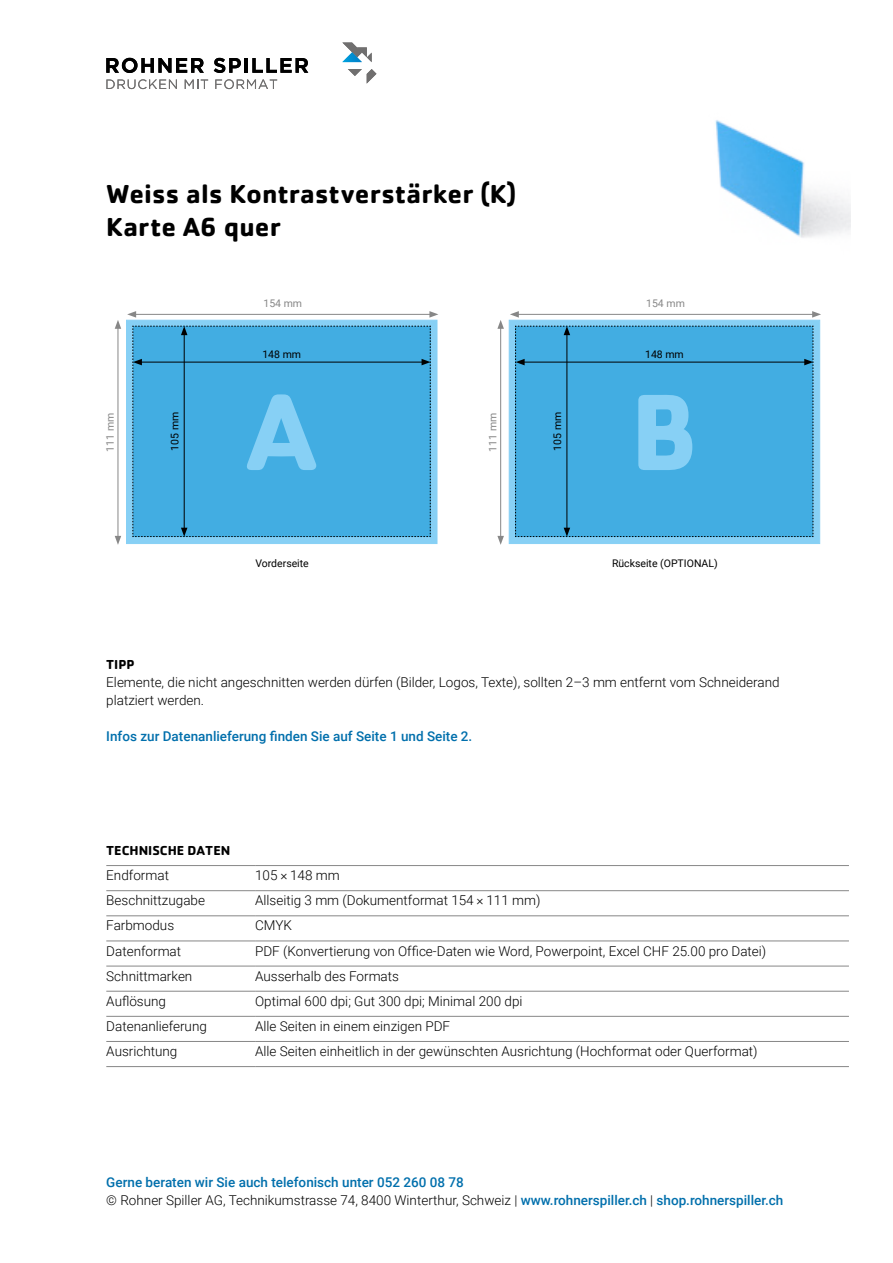
<style>
.page{position:relative;width:893px;height:1263px;background:#fff}
.page>*{position:absolute;margin:0;border:0;box-sizing:border-box;transform-origin:0 0}
.Untertitel{font:700 112.5px "Cachet Std";color:#87d0f5}
.Seitentitel{font:700 27px "Cachet Std";letter-spacing:.005em;color:#000}
.Grundschrift{font:300 13.5px/18px "Roboto";color:#000}
.Grundschrift-2{font:500 13.5px "Roboto";color:#006fac}
.Untertitel-2{font:700 13.5px "Cachet Std";color:#000}
.Grundschrift-3{font:700 13.5px "Cachet Std";color:#000}
.Beschriftung{font:10.5px "Roboto";color:#000}
.Beschriftung-2{font:10.5px "Roboto";color:#878787}
.s1{font-weight:500;color:#006fac}
</style>
<div class="page">
<svg style="left:348px;top:69px;width:28px;height:15px"></svg>
<svg style="left:106px;top:58px;width:98px;height:15px"></svg>
<svg style="left:214px;top:58px;width:27px;height:15px"></svg>
<hr style="left:244px;top:58px;width:4px;height:15px;background:#000">
<svg style="left:252px;top:58px;width:56px;height:15px"></svg>
<svg style="left:106px;top:79px;width:71px;height:10px"></svg>
<svg style="left:185px;top:79px;width:23px;height:10px"></svg>
<svg style="left:215px;top:79px;width:62px;height:10px"></svg>
<svg style="left:342px;top:43px;width:30px;height:19px"></svg>
<img style="left:715px;top:120px;width:135px;height:118px">
<hr style="left:516px;top:314px;width:299px;height:1px;background:#878787">
<svg style="left:510px;top:311px;width:9px;height:7px"></svg>
<svg style="left:812px;top:311px;width:9px;height:7px"></svg>
<hr style="left:500px;top:326px;width:1px;height:212px;background:#878787">
<svg style="left:497px;top:536px;width:7px;height:9px"></svg>
<svg style="left:497px;top:320px;width:7px;height:9px"></svg>
<div style="left:509px;top:320px;width:311px;height:224px;background:#87d0f5"></div>
<div style="left:515px;top:326px;width:299px;height:211px;background:#42ade2"></div>
<hr style="left:134px;top:314px;width:298px;height:1px;background:#878787">
<svg style="left:127px;top:311px;width:9px;height:7px"></svg>
<svg style="left:429px;top:311px;width:9px;height:7px"></svg>
<hr style="left:118px;top:326px;width:1px;height:212px;background:#878787">
<svg style="left:115px;top:536px;width:6px;height:9px"></svg>
<svg style="left:115px;top:320px;width:6px;height:9px"></svg>
<div style="left:126px;top:320px;width:311px;height:224px;background:#87d0f5"></div>
<div style="left:133px;top:326px;width:298px;height:211px;background:#42ade2"></div>
<hr style="left:106px;top:865px;width:149px;height:1px;background:#878787">
<hr style="left:255px;top:865px;width:594px;height:1px;background:#878787">
<hr style="left:106px;top:890px;width:149px;height:1px;background:#878787">
<hr style="left:255px;top:890px;width:594px;height:1px;background:#878787">
<hr style="left:106px;top:915px;width:149px;height:1px;background:#878787">
<hr style="left:255px;top:915px;width:594px;height:1px;background:#878787">
<hr style="left:106px;top:940px;width:149px;height:1px;background:#878787">
<hr style="left:255px;top:940px;width:594px;height:1px;background:#878787">
<hr style="left:106px;top:966px;width:149px;height:1px;background:#878787">
<hr style="left:255px;top:966px;width:594px;height:1px;background:#878787">
<hr style="left:106px;top:991px;width:149px;height:1px;background:#878787">
<hr style="left:255px;top:991px;width:594px;height:1px;background:#878787">
<hr style="left:106px;top:1016px;width:149px;height:1px;background:#878787">
<hr style="left:255px;top:1016px;width:594px;height:1px;background:#878787">
<hr style="left:106px;top:1041px;width:149px;height:1px;background:#878787">
<hr style="left:255px;top:1041px;width:594px;height:1px;background:#878787">
<hr style="left:106px;top:1066px;width:149px;height:1px;background:#878787">
<hr style="left:255px;top:1066px;width:594px;height:1px;background:#878787">
<p class="Seitentitel" style="left:106px;top:177px;width:412px">Weiss als Kontrastverstärker (K)</p>
<p class="Seitentitel" style="left:106px;top:209px;width:176px">Karte A6 quer</p>
<p class="Beschriftung-2" style="left:263px;top:296px;width:40px">154 mm</p>
<p class="Beschriftung-2" style="left:103px;top:452px;width:40px;rotate:-90deg">111 mm</p>
<p class="Beschriftung" style="left:167px;top:451px;width:40px;rotate:-90deg">105 mm</p>
<p class="Beschriftung" style="left:262px;top:347px;width:40px">148 mm</p>
<p class="Untertitel" style="left:245px;top:359px;width:74px">A</p>
<p class="Beschriftung-2" style="left:485px;top:452px;width:40px;rotate:-90deg">111 mm</p>
<p class="Beschriftung" style="left:550px;top:451px;width:40px;rotate:-90deg">105 mm</p>
<p class="Beschriftung-2" style="left:646px;top:296px;width:40px">154 mm</p>
<p class="Beschriftung" style="left:645px;top:347px;width:40px">148 mm</p>
<p class="Untertitel" style="left:629px;top:359px;width:71px">B</p>
<p class="Beschriftung" style="left:255px;top:556px;width:55px">Vorderseite</p>
<p class="Beschriftung" style="left:612px;top:556px;width:107px">Rückseite (OPTIONAL)</p>
<p class="Grundschrift-3" style="left:106px;top:656px;width:30px">TIPP</p>
<p class="Grundschrift" style="left:106px;top:673px;width:675px">Elemente, die nicht angeschnitten werden dürfen (Bilder, Logos, Texte), sollten 2–3 mm entfernt vom Schneiderand platziert werden.</p>
<p class="Grundschrift-2" style="left:106px;top:727px;width:368px">Infos zur Datenanlieferung finden Sie auf Seite 1 und Seite 2.</p>
<p class="Untertitel-2" style="left:106px;top:841px;width:126px">TECHNISCHE DATEN</p>
<p class="Grundschrift" style="left:106px;top:866px;width:64px">Endformat</p>
<p class="Grundschrift" style="left:255px;top:866px;width:86px">105 × 148 mm</p>
<p class="Grundschrift" style="left:106px;top:891px;width:100px">Beschnittzugabe</p>
<p class="Grundschrift" style="left:255px;top:891px;width:287px">Allseitig 3 mm (Dokumentformat 154 × 111 mm)</p>
<p class="Grundschrift" style="left:106px;top:916px;width:69px">Farbmodus</p>
<p class="Grundschrift" style="left:255px;top:916px;width:38px">CMYK</p>
<p class="Grundschrift" style="left:106px;top:941px;width:76px">Datenformat</p>
<p class="Grundschrift" style="left:255px;top:941px;width:513px">PDF (Konvertierung von Office-Daten wie Word, Powerpoint, Excel CHF 25.00 pro Datei)</p>
<p class="Grundschrift" style="left:106px;top:966px;width:88px">Schnittmarken</p>
<p class="Grundschrift" style="left:255px;top:966px;width:145px">Ausserhalb des Formats</p>
<p class="Grundschrift" style="left:106px;top:991px;width:61px">Auflösung</p>
<p class="Grundschrift" style="left:255px;top:991px;width:269px">Optimal 600 dpi; Gut 300 dpi; Minimal 200 dpi</p>
<p class="Grundschrift" style="left:106px;top:1017px;width:102px">Datenanlieferung</p>
<p class="Grundschrift" style="left:255px;top:1017px;width:197px">Alle Seiten in einem einzigen PDF</p>
<p class="Grundschrift" style="left:106px;top:1042px;width:73px">Ausrichtung</p>
<p class="Grundschrift" style="left:255px;top:1042px;width:504px">Alle Seiten einheitlich in der gewünschten Ausrichtung (Hochformat oder Querformat)</p>
<p class="Grundschrift-2" style="left:106px;top:1173px;width:359px">Gerne beraten wir Sie auch telefonisch unter 052 260 08 78</p>
<p class="Grundschrift" style="left:106px;top:1191px;width:678px">© Rohner Spiller AG, Technikumstrasse 74, 8400 Winterthur, Schweiz | <span class="s1">www.rohnerspiller.ch</span> | <span class="s1">shop.rohnerspiller.ch</span></p>
</div>
